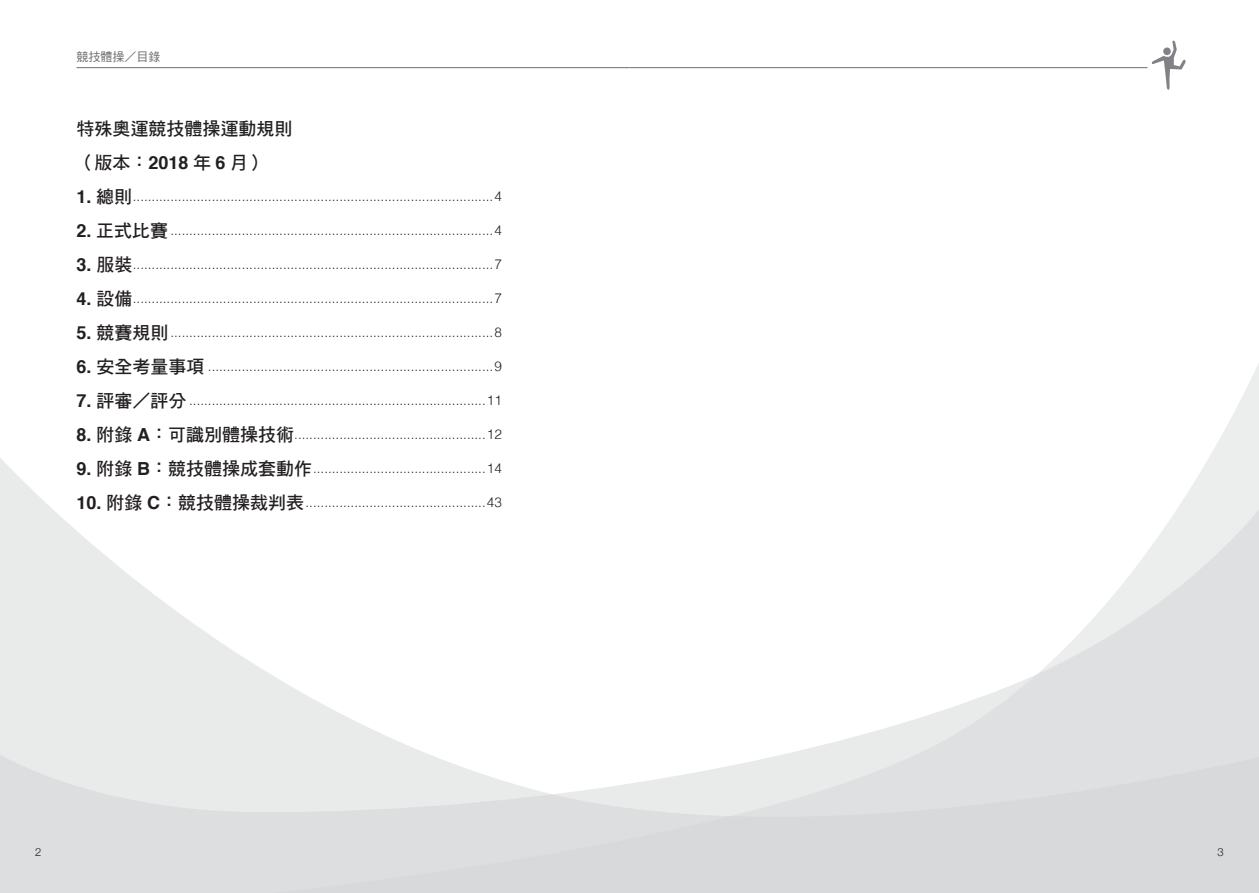
<style>
.page{position:relative;width:1259px;height:893px;background:#fff}
.page>*{position:absolute;margin:0;border:0;box-sizing:border-box;transform-origin:0 0}
.目錄_1{font:18px "DF Hei Std W7";color:#231f20}
.目錄_1-2{font:300 13.5px "Helvetica";color:#231f20}
.書眉{font:12px "DF Hei Std W5";color:#6c6d70}
.t1{font:300 11.25px "Helvetica Neue";color:#231f20}
.s1{font-family:"Helvetica";font-weight:700}
.s2{font-weight:700;font-size:18px}
.s3{font-family:"DF Hei Std W7";font-weight:400;font-size:18px}
</style>
<div class="page">
<svg style="left:1188px;top:363px;width:71px;height:130px"></svg>
<svg style="left:0;top:493px;width:1259px;height:400px"></svg>
<hr style="left:77px;top:67px;width:552px;height:1px;background:#6c6d70">
<hr style="left:629px;top:67px;width:518px;height:1px;background:#6c6d70">
<svg style="left:1151px;top:40px;width:35px;height:50px"></svg>
<p class="書眉" style="left:77px;top:50px;width:86px">競技體操／目錄</p>
<p class="目錄_1" style="left:77px;top:118px;width:218px">特殊奧運競技體操運動規則</p>
<p class="目錄_1" style="left:77px;top:152px;width:191px">（版本：<span class="s1">2018</span> 年 <span class="s1">6</span> 月）</p>
<p class="目錄_1-2" style="left:77px;top:188px;width:427px"><span class="s2">1.</span> <span class="s3">總則</span> ................................................................................................4</p>
<p class="目錄_1-2" style="left:77px;top:222px;width:427px"><span class="s2">2.</span> <span class="s3">正式比賽</span> ......................................................................................4</p>
<p class="目錄_1-2" style="left:77px;top:256px;width:427px"><span class="s2">3.</span> <span class="s3">服裝</span> ................................................................................................7</p>
<p class="目錄_1-2" style="left:77px;top:290px;width:427px"><span class="s2">4.</span> <span class="s3">設備</span> ................................................................................................7</p>
<p class="目錄_1-2" style="left:77px;top:324px;width:427px"><span class="s2">5.</span> <span class="s3">競賽規則</span> ......................................................................................8</p>
<p class="目錄_1-2" style="left:77px;top:358px;width:427px"><span class="s2">6.</span> <span class="s3">安全考量事項</span> ............................................................................9</p>
<p class="目錄_1-2" style="left:77px;top:392px;width:427px"><span class="s2">7.</span> <span class="s3">評審／評分</span> ...............................................................................11</p>
<p class="目錄_1-2" style="left:77px;top:426px;width:427px"><span class="s2">8.</span> <span class="s3">附錄</span> <span class="s2">A</span><span class="s3">：可識別體操技術</span> ...................................................12</p>
<p class="目錄_1-2" style="left:77px;top:460px;width:427px"><span class="s2">9.</span> <span class="s3">附錄</span> <span class="s2">B</span><span class="s3">：競技體操成套動作</span> ..............................................14</p>
<p class="目錄_1-2" style="left:77px;top:494px;width:427px"><span class="s2">10.</span> <span class="s3">附錄</span> <span class="s2">C</span><span class="s3">：競技體操裁判表</span> ................................................43</p>
<p class="t1" style="left:35px;top:843px;width:8px">2</p>
<p class="t1" style="left:1217px;top:843px;width:8px">3</p>
</div>
